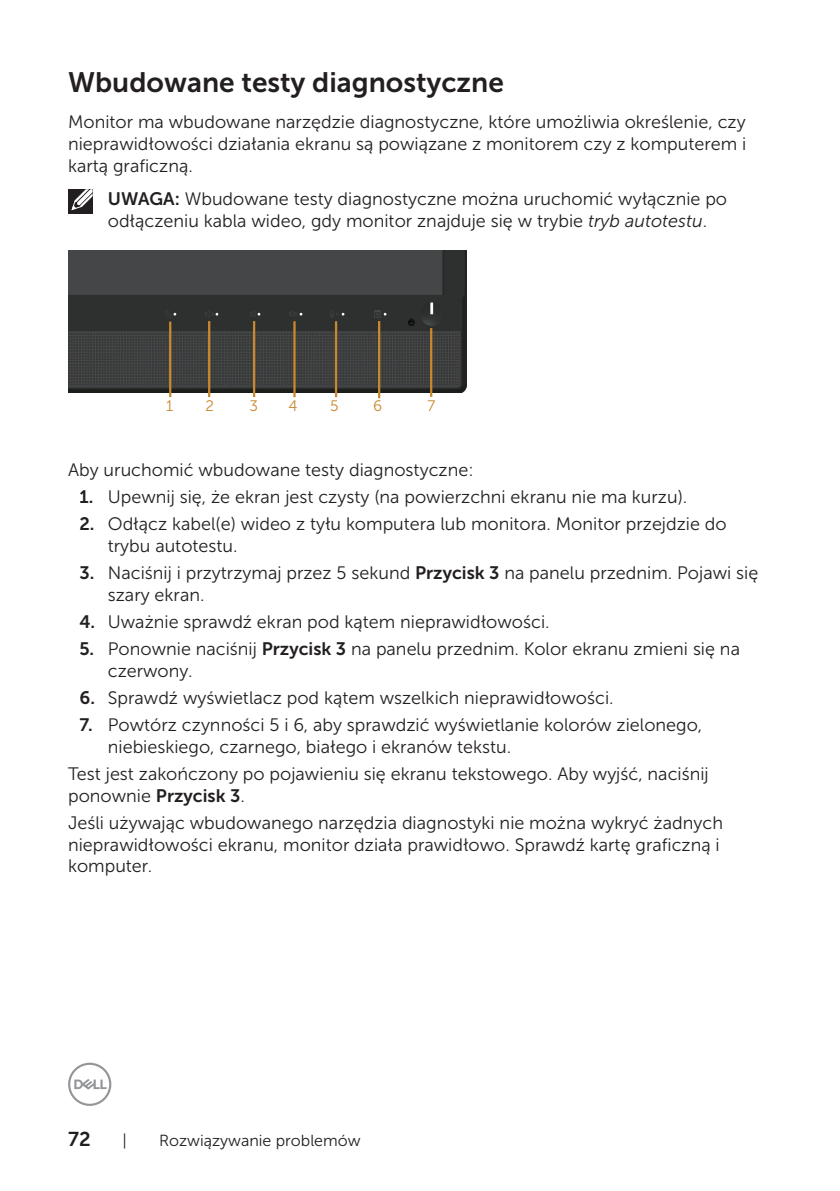
<style>
.page{position:relative;width:840px;height:1191px;background:#fff}
.page>*{position:absolute;margin:0;border:0;box-sizing:border-box;transform-origin:0 0}
.Head_2{font:28px "Museo Sans For Dell 700";color:#231f20}
.t1{font:20px "Museo Sans For Dell 700";color:#231f20}
.text{font:18px/21.6px "Museo Sans For Dell 300";color:#231f20}
.t2{font:16px "Museo Sans For Dell 300";color:#231f20}
.t3{font:15.2px "Museo Sans For Dell 300";color:#c78830}
.s1{font-family:"Museo Sans For Dell 700"}
.s2{font-style:italic}
</style>
<div class="page">
<svg style="left:68px;top:1062px;width:43px;height:44px"></svg>
<div style="left:68px;top:189px;width:24px;height:25px;background:#231f20"></div>
<svg style="left:71px;top:189px;width:22px;height:22px"></svg>
<img style="left:68px;top:250px;width:398px;height:142px">
<svg style="left:165px;top:310px;width:7px;height:8px"></svg>
<svg style="left:374px;top:310px;width:6px;height:8px"></svg>
<svg style="left:205px;top:310px;width:9px;height:7px"></svg>
<svg style="left:329px;top:310px;width:9px;height:8px"></svg>
<svg style="left:289px;top:311px;width:8px;height:6px"></svg>
<svg style="left:250px;top:311px;width:6px;height:6px"></svg>
<svg style="left:408px;top:319px;width:6px;height:7px"></svg>
<hr style="left:253px;top:321px;width:2px;height:76px;background:#c78830">
<hr style="left:293px;top:321px;width:2px;height:76px;background:#c78830">
<hr style="left:335px;top:321px;width:2px;height:76px;background:#c78830">
<hr style="left:378px;top:321px;width:2px;height:77px;background:#c78830">
<hr style="left:208px;top:321px;width:2px;height:76px;background:#c78830">
<hr style="left:430px;top:328px;width:2px;height:69px;background:#c78830">
<hr style="left:169px;top:321px;width:2px;height:76px;background:#c78830">
<p class="Head_2" style="left:68px;top:67px;width:437px">Wbudowane testy diagnostyczne</p>
<p class="text" style="left:68px;top:111px;width:679px;text-align:justify">Monitor ma wbudowane narzędzie diagnostyczne, które umożliwia określenie, czy nieprawidłowości działania ekranu są powiązane z monitorem czy z komputerem i kartą graficzną.</p>
<p class="text" style="left:108px;top:188px;width:620px"><span class="s1">UWAGA:</span> Wbudowane testy diagnostyczne można uruchomić wyłącznie po odłączeniu kabla wideo, gdy monitor znajduje się w trybie <span class="s2">tryb autotestu</span>.</p>
<p class="t3" style="left:166px;top:398px;width:9px">1</p>
<p class="t3" style="left:205px;top:398px;width:10px">2</p>
<p class="t3" style="left:249px;top:398px;width:10px">3</p>
<p class="t3" style="left:288px;top:398px;width:11px">4</p>
<p class="t3" style="left:330px;top:398px;width:10px">5</p>
<p class="t3" style="left:373px;top:398px;width:11px">6</p>
<p class="t3" style="left:427px;top:398px;width:9px">7</p>
<p class="text" style="left:68px;top:459px;width:407px">Aby uruchomić wbudowane testy diagnostyczne:</p>
<p class="text" style="left:79px;top:486px;width:609px"><span class="s1">1.</span> Upewnij się, że ekran jest czysty (na powierzchni ekranu nie ma kurzu).</p>
<p class="text" style="left:108px;top:513px;width:620px;text-indent:-28px"><span class="s1">2.</span> Odłącz kabel(e) wideo z tyłu komputera lub monitora. Monitor przejdzie do trybu autotestu.</p>
<p class="text" style="left:108px;top:562px;width:651px;text-indent:-28px"><span class="s1">3.</span> Naciśnij i przytrzymaj przez 5 sekund <span class="s1">Przycisk 3</span> na panelu przednim. Pojawi się szary ekran.</p>
<p class="text" style="left:79px;top:611px;width:471px"><span class="s1">4.</span> Uważnie sprawdź ekran pod kątem nieprawidłowości.</p>
<p class="text" style="left:108px;top:638px;width:633px;text-indent:-28px"><span class="s1">5.</span> Ponownie naciśnij <span class="s1">Przycisk 3</span> na panelu przednim. Kolor ekranu zmieni się na czerwony.</p>
<p class="text" style="left:79px;top:687px;width:535px"><span class="s1">6.</span> Sprawdź wyświetlacz pod kątem wszelkich nieprawidłowości.</p>
<p class="text" style="left:108px;top:714px;width:595px;text-indent:-28px"><span class="s1">7.</span> Powtórz czynności 5 i 6, aby sprawdzić wyświetlanie kolorów zielonego, niebieskiego, czarnego, białego i ekranów tekstu.</p>
<p class="text" style="left:68px;top:763px;width:641px">Test jest zakończony po pojawieniu się ekranu tekstowego. Aby wyjść, naciśnij ponownie <span class="s1">Przycisk 3</span>.</p>
<p class="text" style="left:68px;top:812px;width:656px">Jeśli używając wbudowanego narzędzia diagnostyki nie można wykryć żadnych nieprawidłowości ekranu, monitor działa prawidłowo. Sprawdź kartę graficzną i komputer.</p>
<p class="t1" style="left:68px;top:1127px;width:24px">72</p>
<p class="t2" style="left:123px;top:1131px;width:6px">|</p>
<p class="t2" style="left:159px;top:1131px;width:203px">Rozwiązywanie problemów</p>
</div>
